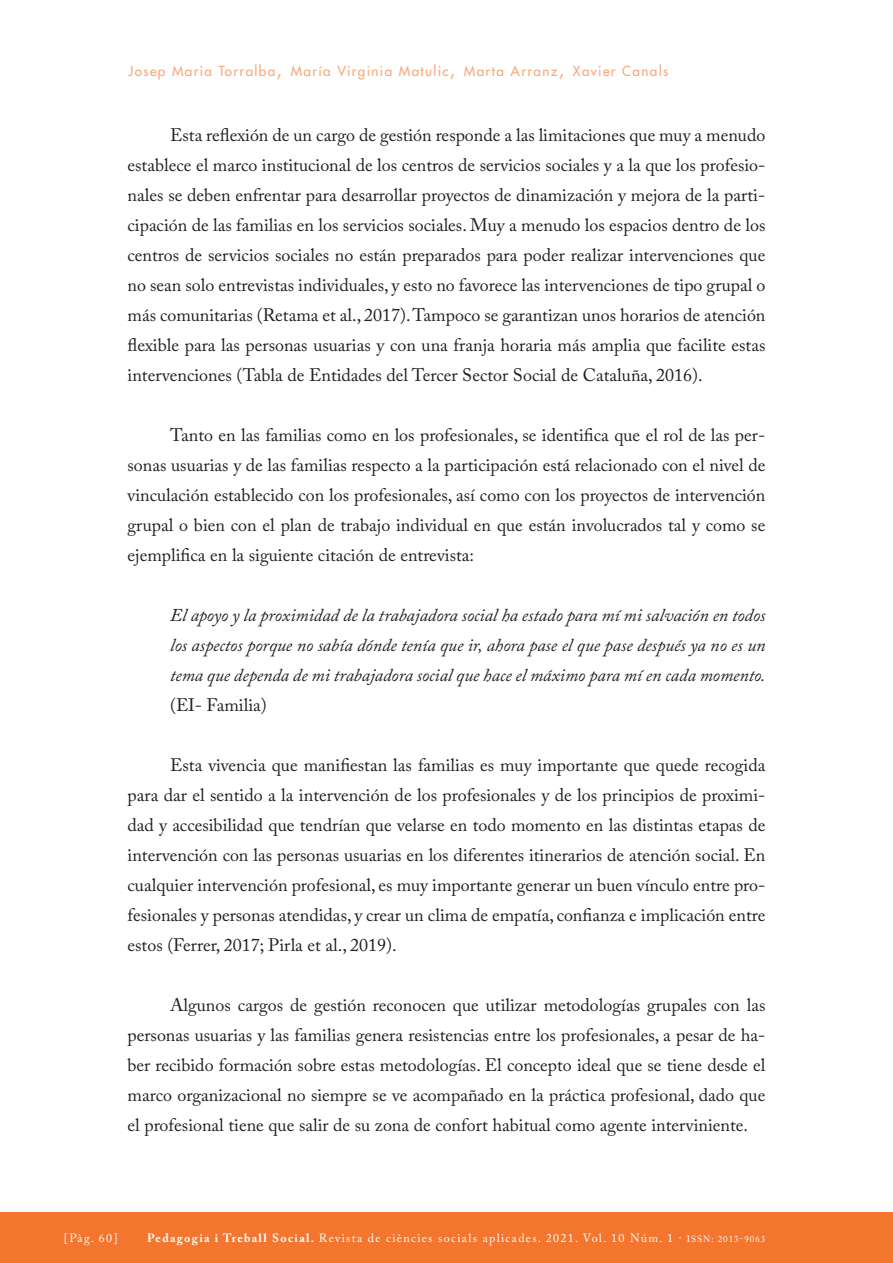
<style>
.page{position:relative;width:893px;height:1263px;background:#fff}
.page>*{position:absolute;margin:0;border:0;box-sizing:border-box;transform-origin:0 0}
.TEXT_COMU{font:18px/30px "Adobe Caslon Pro";color:#231f20;text-align:justify}
.TEXT_COMU-2{font:italic 18px/30px "Adobe Caslon Pro";color:#231f20;text-align:justify}
.CAPÇALERA_ESQUERRA{font:13.5px "Futura";letter-spacing:.1em;color:#f8a877}
.t1{font:12px "Adobe Caslon Pro";letter-spacing:.11em;color:#fff}
.s1{font-size:18px}
.s2{font-style:normal}
.s3{font-weight:700}
.s4{font-size:9px}
</style>
<div class="page">
<div style="left:0;top:1212px;width:893px;height:51px;background:#f3752e"></div>
<p class="CAPÇALERA_ESQUERRA" style="left:129px;top:62px;width:541px">Josep Maria Torralba<span class="s1">,</span> María Virginia Matulic<span class="s1">,</span> Marta Arranz<span class="s1">,</span> Xavier Canals</p>
<p class="TEXT_COMU" style="left:128px;top:120px;width:639px;text-indent:43px">Esta reflexión de un cargo de gestión responde a las limitaciones que muy a menudo establece el marco institucional de los centros de servicios sociales y a la que los profesio&shy;nales se deben enfrentar para desarrollar proyectos de dinamización y mejora de la parti&shy;cipación de las familias en los servicios sociales. Muy a menudo los espacios dentro de los centros de servicios sociales no están preparados para poder realizar intervenciones que no sean solo entrevistas individuales, y esto no favorece las intervenciones de tipo grupal o más comunitarias (Retama et al., 2017). Tampoco se garantizan unos horarios de atención flexible para las personas usuarias y con una franja horaria más amplia que facilite estas intervenciones (Tabla de Entidades del Tercer Sector Social de Cataluña, 2016).</p>
<p class="TEXT_COMU" style="left:128px;top:420px;width:639px;text-indent:43px">Tanto en las familias como en los profesionales, se identifica que el rol de las per&shy;sonas usuarias y de las familias respecto a la participación está relacionado con el nivel de vinculación establecido con los profesionales, así como con los proyectos de intervención grupal o bien con el plan de trabajo individual en que están involucrados tal y como se ejemplifica en la siguiente citación de entrevista:</p>
<p class="TEXT_COMU-2" style="left:170px;top:600px;width:597px">El apoyo y la proximidad de la trabajadora social ha estado para mí mi salvación en todos los aspectos porque no sabía dónde tenía que ir, ahora pase el que pase después ya no es un tema que dependa de mi trabajadora social que hace el máximo para mí en cada momento. <span class="s2">(EI- Familia)</span></p>
<p class="TEXT_COMU" style="left:128px;top:750px;width:639px;text-indent:43px">Esta vivencia que manifiestan las familias es muy importante que quede recogida para dar el sentido a la intervención de los profesionales y de los principios de proximi&shy;dad y accesibilidad que tendrían que velarse en todo momento en las distintas etapas de intervención con las personas usuarias en los diferentes itinerarios de atención social. En cualquier intervención profesional, es muy importante generar un buen vínculo entre pro&shy;fesionales y personas atendidas, y crear un clima de empatía, confianza e implicación entre estos (Ferrer, 2017; Pirla et al., 2019).</p>
<p class="TEXT_COMU" style="left:128px;top:990px;width:639px;text-indent:43px">Algunos cargos de gestión reconocen que utilizar metodologías grupales con las personas usuarias y las familias genera resistencias entre los profesionales, a pesar de ha&shy;ber recibido formación sobre estas metodologías. El concepto ideal que se tiene desde el marco organizacional no siempre se ve acompañado en la práctica profesional, dado que el profesional tiene que salir de su zona de confort habitual como agente interviniente.</p>
<p class="t1" style="left:64px;top:1231px;width:56px">[Pàg. 60]</p>
<p class="t1" style="left:147px;top:1231px;width:620px"><span class="s3">Pedagogia i Treball Social.</span> Revista de ciències socials aplicades. 2021. Vol. 10 Núm. 1 · <span class="s4">ISSN: 2013-9063</span></p>
</div>
